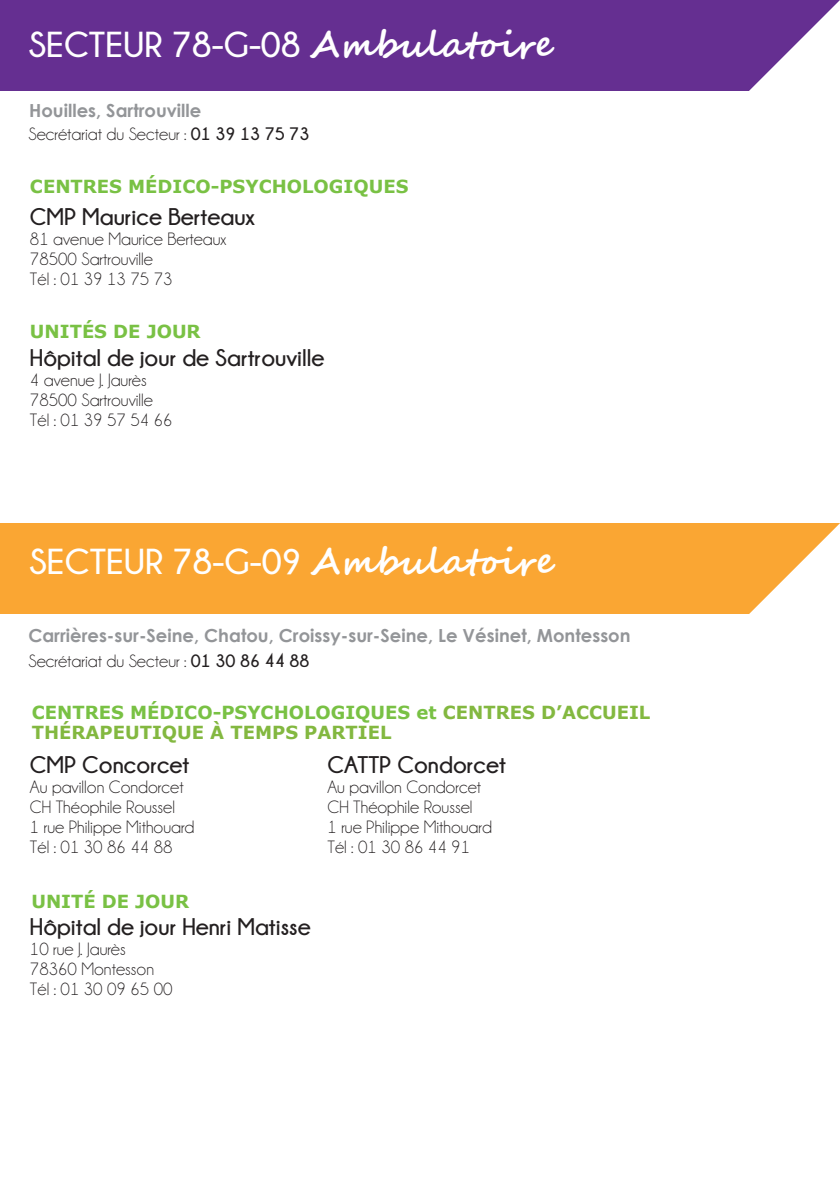
<style>
.page{position:relative;width:840px;height:1191px;background:#fff}
.page>*{position:absolute;margin:0;border:0;box-sizing:border-box;transform-origin:0 0}
.t1{font:700 36px "Champagne&Limousines";color:#fff}
.t2{font:700 24px "Champagne&Limousines";color:#231f20}
.t3{font:18px/20px "Champagne&Limousines";color:#231f20}
.t4{font:700 18px "Century Gothic";color:#939598}
.t5{font:700 18px/20px "Verdana";color:#83b840}
.t6{font:700 18px "Verdana";color:#79c144}
.s1{font-family:"Segoe Script"}
.s2{font-weight:700}
.s3{color:#79c144}
</style>
<div class="page">
<div style="left:0;top:0;width:839px;height:91px;background:#652f91"></div>
<svg style="left:749px;top:1px;width:90px;height:90px"></svg>
<div style="left:0;top:523px;width:839px;height:91px;background:#faa633"></div>
<svg style="left:749px;top:524px;width:90px;height:90px"></svg>
<h1 class="t1" style="left:28px;top:24px;width:526px">secteur 78-G-08 <span class="s1">Ambulatoire</span></h1>
<p class="t4" style="left:29px;top:97px;width:174px">Houilles, Sartrouville</p>
<p class="t3" style="left:28px;top:124px;width:282px">Secrétariat du Secteur : <span class="s2">01 39 13 75 73</span></p>
<p class="t6" style="left:30px;top:174px;width:380px">CENTRES MÉDICO-PSYCHOLOGIQUES</p>
<h2 class="t2" style="left:30px;top:204px;width:226px">CMP Maurice Berteaux</h2>
<p class="t3" style="left:30px;top:229px;width:198px">81 avenue Maurice Berteaux<br>78500 Sartrouville<br>Tél : 01 39 13 75 73</p>
<p class="t6" style="left:30px;top:319px;width:172px">UNITÉS DE JOUR</p>
<h2 class="t2" style="left:30px;top:344px;width:296px">Hôpital de jour de Sartrouville</h2>
<p class="t3" style="left:30px;top:370px;width:144px">4 avenue J. Jaurès<br>78500 Sartrouville<br>Tél : 01 39 57 54 66</p>
<h1 class="t1" style="left:29px;top:542px;width:526px">secteur 78-G-09 <span class="s1">Ambulatoire</span></h1>
<p class="t4" style="left:28px;top:621px;width:603px">Carrières-sur-Seine, Chatou, Croissy-sur-Seine, Le Vésinet, Montesson</p>
<p class="t3" style="left:28px;top:651px;width:282px">Secrétariat du Secteur : <span class="s2">01 30 86 44 88</span></p>
<p class="t5" style="left:32px;top:702px;width:619px"><span class="s3">CENTRES MÉDICO-PSYCHOLOGIQUES et</span> CENTRES D’ACCUEIL<br>THÉRAPEUTIQUE à TEMPS PARTIEL</p>
<h2 class="t2" style="left:30px;top:751px;width:161px">CMP Concorcet</h2>
<p class="t3" style="left:30px;top:777px;width:166px">Au pavillon Condorcet<br>CH Théophile Roussel<br>1 rue Philippe Mithouard<br>Tél : 01 30 86 44 88</p>
<p class="t6" style="left:31px;top:889px;width:159px">UNITÉ DE JOUR</p>
<h2 class="t2" style="left:327px;top:751px;width:14px">CATTP</h2>
<h2 class="t2" style="left:397px;top:751px;width:110px">Condorcet</h2>
<p class="t3" style="left:327px;top:777px;width:166px">Au pavillon Condorcet<br>CH Théophile Roussel<br>1 rue Philippe Mithouard<br>Tél : 01 30 86 44 91</p>
<h2 class="t2" style="left:30px;top:913px;width:282px">Hôpital de jour Henri Matisse</h2>
<p class="t3" style="left:30px;top:938px;width:144px">10 rue J. Jaurès<br>78360 Montesson<br>Tél : 01 30 09 65 00</p>
</div>
